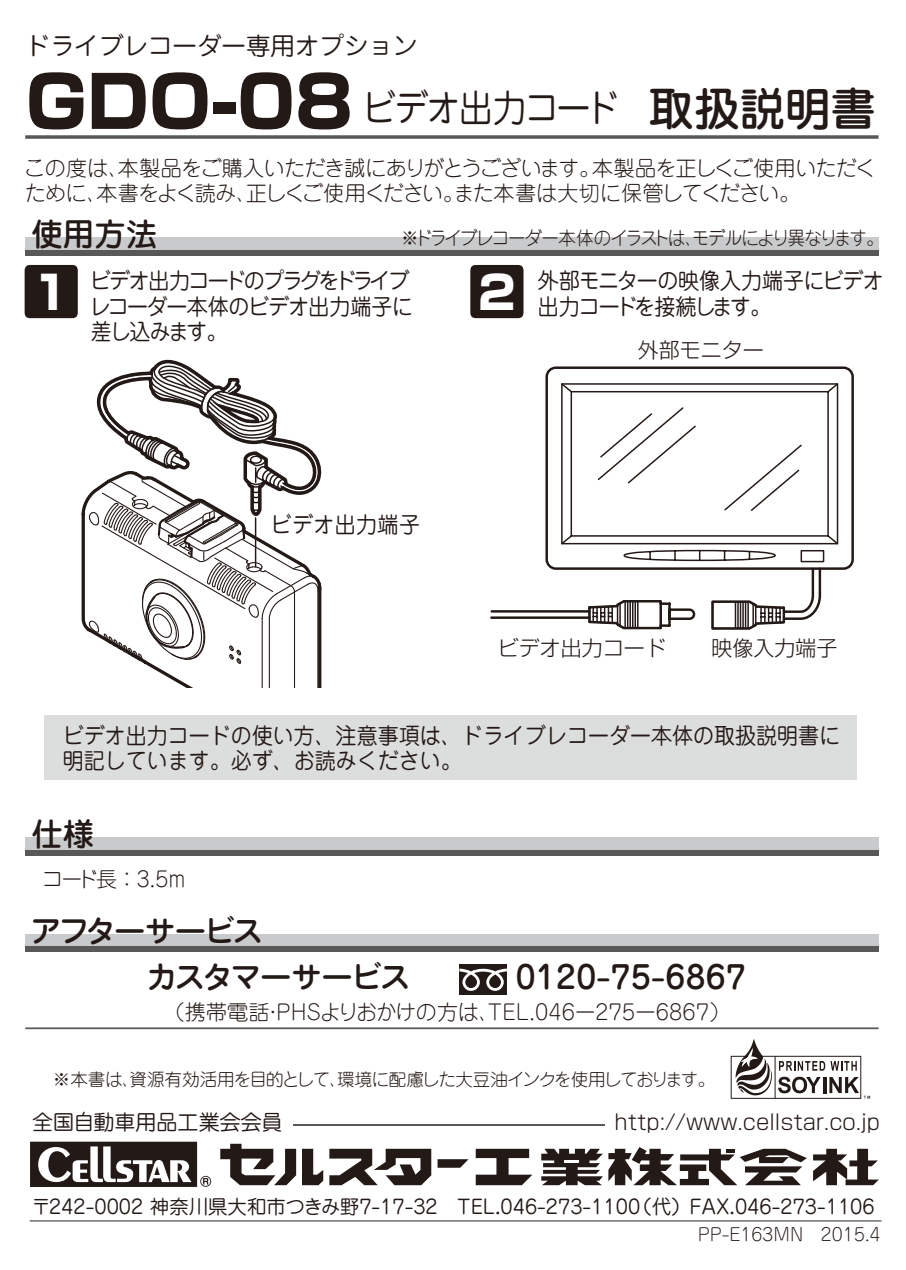
<style>
.page{position:relative;width:906px;height:1270px;background:#fff}
.page>*{position:absolute;margin:0;border:0;box-sizing:border-box;transform-origin:0 0}
.t1{font:800 46.2px "Shin Go Pr 5";color:#fff}
.t2{font:37.45px "Jun 201 Pro";letter-spacing:-.045em;color:#231916;scale:.9 1}
.t3{font:500 31.5px "Jun 34 Pro";letter-spacing:-.03em;color:#231916}
.t4{font:500 31.5px "Jun 34 Pro";letter-spacing:-.085em;color:#231916}
.t5{font:24.5px "Jun 201 Pro";color:#231916}
.t6{font:22.4px/25.2px "Jun 201 Pro";color:#231916;scale:.94 1}
.t7{font:22.4px/25.2px "Jun 201 Pro";letter-spacing:-.07em;color:#231916;scale:.94 1}
.t8{font:22.4px/25.2px "Jun 201 Pro";letter-spacing:-.045em;color:#231916;scale:.94 1}
.t9{font:22.4px "Jun 201 Pro";letter-spacing:.02em;color:#231916;scale:.94 1}
.t10{font:300 21px/24.5px "Jun 101 Pro";letter-spacing:-.04em;color:#231916}
.t11{font:300 21px "Jun 101 Pro";letter-spacing:.01em;color:#231916}
.t12{font:300 21px "Shin Go Pr 5";color:#231916}
.t13{font:300 21px "Shin Go Pro";color:#231916}
.t14{font:21px "Jun 201 Pro";color:#231916}
.t15{font:300 21px "Jun 101 Pro";letter-spacing:-.02em;color:#231916}
.t16{font:19.6px "Jun 201 Pro";color:#231916}
.t17{font:300 18.55px "Jun 101 Pro";letter-spacing:-.095em;color:#231916;scale:.94 1}
.t18{font:300 17.5px "Jun 101 Pro";letter-spacing:-.04em;color:#231916}
.t19{font:300 17.5px "Jun 101 Pro";color:#231916}
.s1{font-family:"Shin Go Pr 5";font-weight:800;font-size:71.05px}
.s2{font-family:"Jun 34 Pro";font-weight:500;font-size:45.5px}
</style>
<div class="page">
<div style="left:45px;top:715px;width:812px;height:64px;background:#dcdddd"></div>
<svg style="left:30px;top:1141px;width:181px;height:45px"></svg>
<hr style="left:293px;top:1124px;width:311px;height:1px;background:#595857">
<svg style="left:813px;top:1148px;width:66px;height:37px"></svg>
<svg style="left:541px;top:1147px;width:266px;height:38px"></svg>
<svg style="left:476px;top:1148px;width:56px;height:37px"></svg>
<svg style="left:438px;top:1159px;width:31px;height:8px"></svg>
<svg style="left:329px;top:1148px;width:102px;height:37px"></svg>
<svg style="left:302px;top:1148px;width:21px;height:37px"></svg>
<svg style="left:220px;top:1143px;width:76px;height:42px"></svg>
<hr style="left:30px;top:1220px;width:851px;height:1px;background:#595857">
<svg style="left:731px;top:1039px;width:139px;height:59px"></svg>
<div style="left:459px;top:963px;width:48px;height:31px;background:#231916"></div>
<svg style="left:459px;top:968px;width:48px;height:22px"></svg>
<svg style="left:25px;top:135px;width:853px;height:4px;background:#6d6c6b"></svg>
<hr style="left:25px;top:1027px;width:853px;height:2px;background:#595857">
<div style="left:25px;top:238px;width:853px;height:17px;background:#c9cacb"></div>
<div style="left:25px;top:250px;width:853px;height:5px;background:#595857"></div>
<div style="left:25px;top:837px;width:853px;height:18px;background:#c9cacb"></div>
<div style="left:25px;top:849px;width:853px;height:6px;background:#595857"></div>
<div style="left:25px;top:934px;width:853px;height:18px;background:#c9cacb"></div>
<div style="left:25px;top:946px;width:853px;height:6px;background:#595857"></div>
<div style="left:25px;top:265px;width:53px;height:53px;background:#231916;border-radius:6px"></div>
<div style="left:470px;top:265px;width:53px;height:53px;background:#231916;border-radius:6px"></div>
<svg style="left:83px;top:359px;width:239px;height:328px"></svg>
<div style="left:545px;top:366px;width:309px;height:204px;border:2px solid #231916;border-radius:9px"></div>
<svg style="left:561px;top:383px;width:278px;height:180px"></svg>
<hr style="left:491px;top:616px;width:98px;height:3px;background:#231916">
<hr style="left:492px;top:610px;width:97px;height:2px;background:#231916">
<svg style="left:587px;top:600px;width:109px;height:30px"></svg>
<svg style="left:710px;top:567px;width:112px;height:63px"></svg>
<p class="t5" style="left:25px;top:26px;width:393px">ドライブレコーダー専用オプション</p>
<h2 class="t2" style="left:25px;top:78px;width:946px"><span class="s1">GDO-08</span> ビデオ出力コード <span class="s2">取扱説明書</span></h2>
<p class="t10" style="left:24px;top:153px;width:853px">この度は、本製品をご購入いただき誠にありがとうございます。本製品を正しくご使用いただくために、本書をよく読み、正しくご使用ください。また本書は大切に保管してください。</p>
<h3 class="t3" style="left:31px;top:209px;width:127px">使用方法</h3>
<p class="t17" style="left:401px;top:223px;width:515px">※ドライブレコーダー本体のイラストは、モデルにより異なります。</p>
<p class="t7" style="left:90px;top:266px;width:345px">ビデオ出力コードのプラグをドライブレコーダー本体のビデオ出力端子に差し込みます。</p>
<p class="t8" style="left:538px;top:266px;width:369px">外部モニターの映像入力端子にビデオ出力コードを接続します。</p>
<h1 class="t1" style="left:32px;top:255px;width:39px">1</h1>
<h1 class="t1" style="left:478px;top:255px;width:39px">2</h1>
<p class="t13" style="left:638px;top:333px;width:127px">外部モニター</p>
<p class="t9" style="left:271px;top:507px;width:160px">ビデオ出力端子</p>
<p class="t13" style="left:498px;top:630px;width:169px">ビデオ出力コード</p>
<p class="t13" style="left:711px;top:630px;width:127px">映像入力端子</p>
<p class="t6" style="left:63px;top:720px;width:828px">ビデオ出力コードの使い方、注意事項は、ドライブレコーダー本体の取扱説明書に明記しています。必ず、お読みください。</p>
<h3 class="t3" style="left:31px;top:808px;width:64px">仕様</h3>
<p class="t15" style="left:42px;top:862px;width:145px">コード長 ：3.5m</p>
<h3 class="t4" style="left:30px;top:905px;width:235px">アフターサービス</h3>
<h3 class="t3" style="left:146px;top:951px;width:601px">カスタマーサービス　　　 0120-75-6867</h3>
<p class="t11" style="left:164px;top:995px;width:568px">（携帯電話・PHSよりおかけの方は、TEL.046ー275ー6867）</p>
<p class="t18" style="left:53px;top:1065px;width:664px">※本書は、資源有効活用を目的として、環境に配慮した大豆油インクを使用しております。</p>
<p class="t14" style="left:32px;top:1105px;width:252px">全国自動車用品工業会会員</p>
<p class="t12" style="left:614px;top:1104px;width:267px">http://www.cellstar.co.jp</p>
<p class="t16" style="left:32px;top:1191px;width:845px">〒242-0002 神奈川県大和市つきみ野7-17-32　ＴＥＬ.046-273-1100（代）ＦＡＸ.046-273-1106</p>
<p class="t19" style="left:698px;top:1220px;width:184px">PP-E163MN　2015.4</p>
</div>
